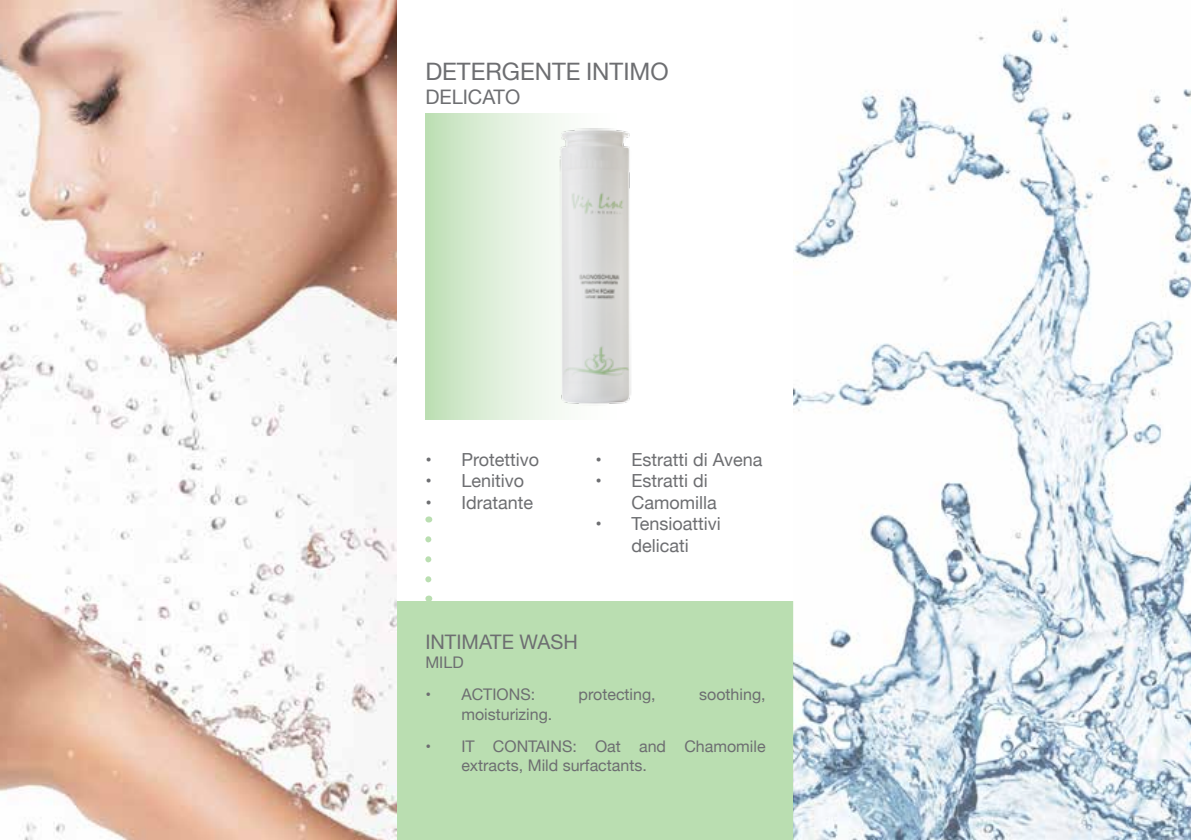
<style>
.page{position:relative;width:1191px;height:840px;background:#fff}
.page>*{position:absolute;margin:0;border:0;box-sizing:border-box;transform-origin:0 0}
.t1{font:24px "Helvetica Neue";color:#6d6e71}
.t2{font:20px "Helvetica Neue";color:#6d6e71}
.t3{font:18px/21.6px "Helvetica Neue";color:#6d6e71}
.t4{font:16px/19.2px "Helvetica Neue";color:#6d6e71}
</style>
<div class="page">
<div style="left:0;top:601px;width:794px;height:238px;background:#badeb1"></div>
<svg style="left:425px;top:113px;width:70px;height:307px;background:#cde6c6"></svg>
<img style="left:495px;top:113px;width:136px;height:307px">
<svg style="left:425px;top:539px;width:6px;height:44px"></svg>
<img style="left:0;top:0;width:397px;height:839px">
<img style="left:794px;top:16px;width:397px;height:823px">
<h1 class="t1" style="left:425px;top:54px;width:245px">DETERGENTE INTIMO</h1>
<p class="t2" style="left:425px;top:82px;width:96px">DELICATO</p>
<p class="t3" style="left:425px;top:449px;width:115px">• Protettivo</p>
<p class="t3" style="left:425px;top:470px;width:100px">• Lenitivo</p>
<p class="t3" style="left:425px;top:492px;width:109px">• Idratante</p>
<p class="t3" style="left:595px;top:449px;width:169px">• Estratti di Avena</p>
<p class="t3" style="left:631px;top:470px;width:87px;text-indent:-36px">• Estratti di<br>Camomilla</p>
<p class="t3" style="left:595px;top:514px;width:127px;text-align:center">• Tensioattivi delicati</p>
<p class="t2" style="left:425px;top:627px;width:154px">INTIMATE WASH</p>
<p class="t4" style="left:425px;top:653px;width:40px">MILD</p>
<p class="t4" style="left:425px;top:685px;width:111px">• ACTIONS:</p>
<p class="t4" style="left:578px;top:685px;width:79px">protecting,</p>
<p class="t4" style="left:699px;top:685px;width:68px">soothing,</p>
<p class="t4" style="left:461px;top:704px;width:92px">moisturizing.</p>
<p class="t4" style="left:461px;top:736px;width:306px;text-indent:-36px">• IT CONTAINS: Oat and Chamomile extracts, Mild surfactants.</p>
</div>
